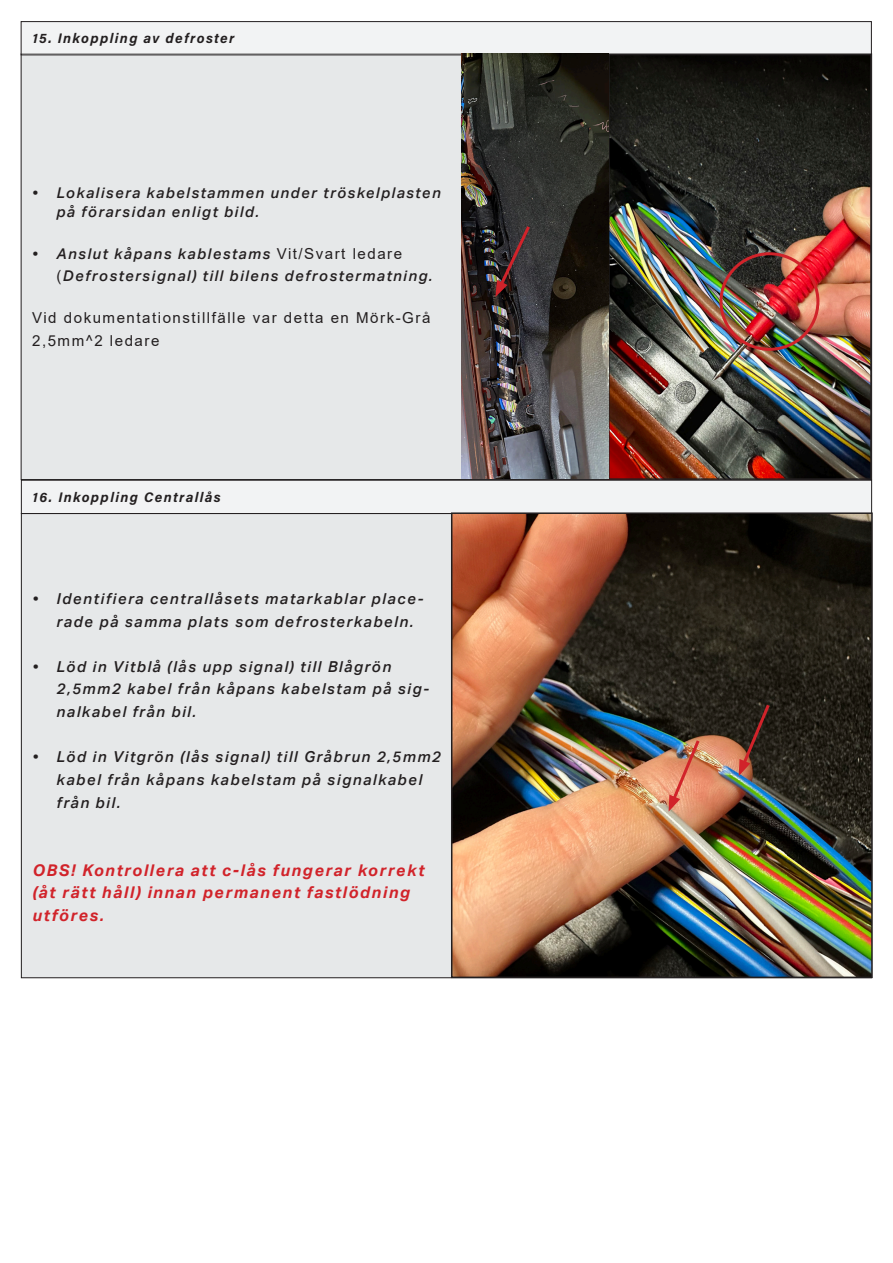
<style>
.page{position:relative;width:893px;height:1263px;background:#fff}
.page>*{position:absolute;margin:0;border:0;box-sizing:border-box;transform-origin:0 0}
.t1{font:italic 700 16.2px/22.6px "Aktiv Grotesk";letter-spacing:.1em;color:#d1232a}
.t2{font:italic 500 15.15px/22.6px "Aktiv Grotesk";letter-spacing:.1em;color:#231f20}
.t3{font:15.15px/22.6px "Arial";letter-spacing:.1em;color:#231f20}
.t4{font:italic 500 14.85px/18.9px "Aktiv Grotesk";letter-spacing:.1em;color:#231f20}
.t5{font:italic 700 13.8px "Acumin Pro";letter-spacing:.1em;color:#231f20}
.s1{font-family:"Arial";font-weight:400;font-style:normal;font-size:15.15px}
</style>
<div class="page">
<div style="left:21px;top:513px;width:851px;height:465px;background:#e6e8e9"></div>
<div style="left:21px;top:480px;width:851px;height:33px;background:#f2f3f4"></div>
<div style="left:21px;top:480px;width:851px;height:34px;border:1px solid #231f20"></div>
<div style="left:21px;top:54px;width:851px;height:425px;background:#e6e8e9"></div>
<div style="left:21px;top:22px;width:850px;height:33px;background:#f2f3f4"></div>
<div style="left:21px;top:21px;width:851px;height:34px;border:1px solid #231f20"></div>
<img style="left:462px;top:54px;width:407px;height:425px">
<div style="left:608px;top:54px;width:264px;height:426px;border:2px solid #231f20"></div>
<div style="left:719px;top:252px;width:100px;height:99px;border:3px solid #d1232a;border-radius:50%"></div>
<img style="left:454px;top:515px;width:416px;height:460px">
<div style="left:451px;top:512px;width:422px;height:466px;border:2px solid #231f20"></div>
<svg style="left:739px;top:701px;width:33px;height:75px"></svg>
<img style="left:669px;top:737px;width:33px;height:75px">
<svg style="left:495px;top:223px;width:38px;height:74px"></svg>
<p class="t5" style="left:33px;top:29px;width:203px">15. Inkoppling av defroster</p>
<p class="t4" style="left:56px;top:184px;width:386px;text-indent:-24px">• Lokalisera kabelstammen under tröskelplasten på förarsidan enligt bild.</p>
<p class="t4" style="left:56px;top:242px;width:377px;line-height:22.6px;text-indent:-24px">• Anslut kåpans kablestams <span class="s1">Vit/Svart ledare (</span>Defrostersignal) till bilens defrostermatning.</p>
<p class="t3" style="left:32px;top:306px;width:400px">Vid dokumentationstillfälle var detta en Mörk-Grå<br>2,5mm^2 ledare</p>
<p class="t5" style="left:33px;top:487px;width:189px">16. Inkoppling Centrallås</p>
<p class="t2" style="left:57px;top:587px;width:368px;text-indent:-24px">• Identifiera centrallåsets matarkablar place&shy;rade på samma plats som defrosterkabeln.</p>
<p class="t2" style="left:57px;top:655px;width:374px;text-indent:-24px">• Löd in Vitblå (lås upp signal) till Blågrön<br>2,5mm2 kabel från kåpans kabelstam på sig&shy;nalkabel från bil.</p>
<p class="t2" style="left:57px;top:746px;width:386px;text-indent:-24px">• Löd in Vitgrön (lås signal) till Gråbrun 2,5mm2 kabel från kåpans kabelstam på signalkabel från bil.</p>
<p class="t1" style="left:32px;top:858px;width:393px">OBS! Kontrollera att c-lås fungerar korrekt (åt rätt håll) innan permanent fastlödning utföres.</p>
</div>
